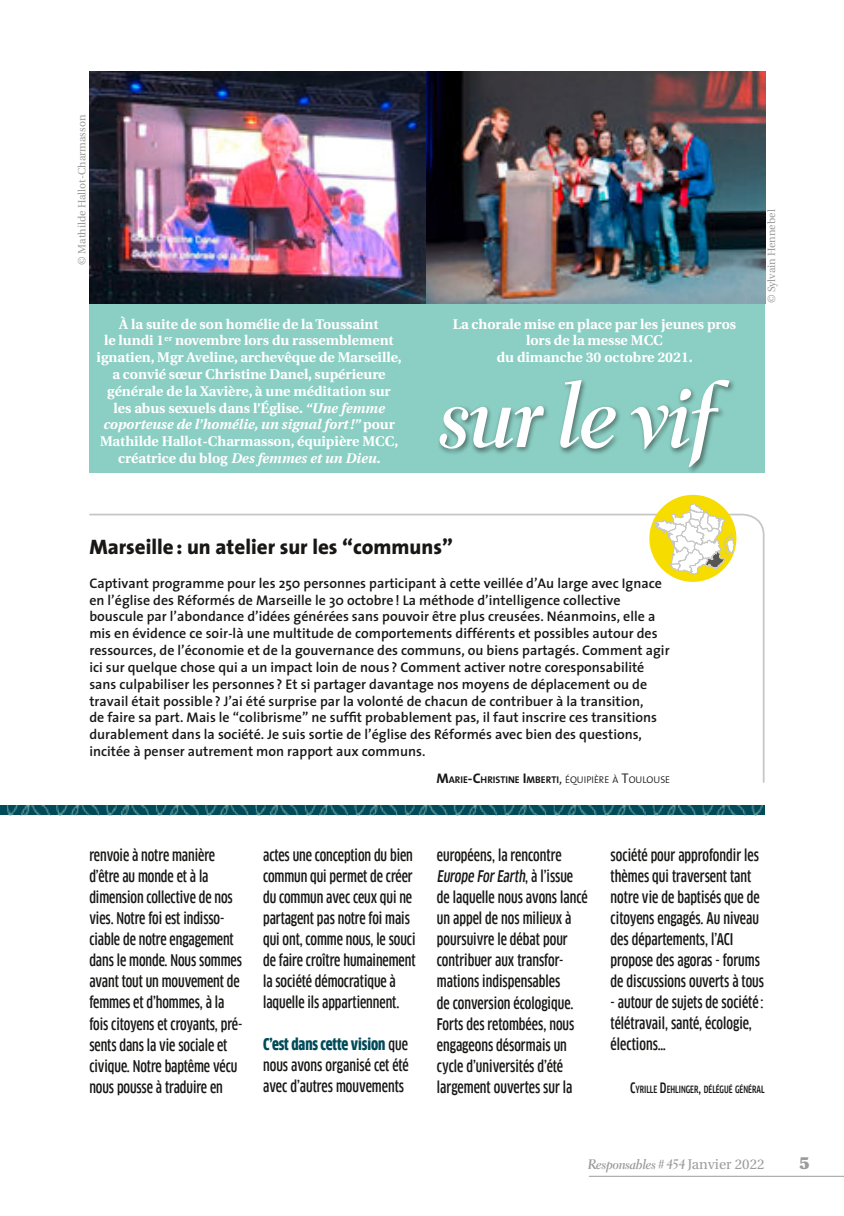
<style>
.page{position:relative;width:844px;height:1216px;background:#fff}
.page>*{position:absolute;margin:0;border:0;box-sizing:border-box;transform-origin:0 0}
.t1{font:93.27px "Electra LH Bold Cursive Display";letter-spacing:.01em;color:#fff}
.t2{font:800 21px "The Sans";color:#181716}
.t3{font:900 17.5px "Utopia";color:#9c9c9c}
.t4{font:500 15.75px/21px "Clan Cond";letter-spacing:-.005em;color:#181716}
.t5{font:600 14px/16.8px "The Sans";color:#181716}
.t6{font:700 14px/16.8px "Utopia";color:#fff;text-align:center}
.t7{font:14px "Electra LH Bold Cursive Display";color:#9c9c9c}
.t8{font:10.5px "Utopia";color:#9c9c9c}
.t9{font:700 9.8px "The Sans";color:#181716}
.t10{font:500 9.8px "Clan Cond";color:#181716}
.s1{font-style:italic}
.s2{font-size:14px}
.s3{font-family:"The Sans Semi Light Caps";font-weight:400;font-size:14px}
.s4{font-family:"The Sans Semi Light Caps";font-weight:400}
.s5{font-weight:900;color:#004b5a}
.s6{font-family:"Utopia"}
</style>
<div class="page">
<hr style="left:588px;top:1175px;width:255px;height:1px;background:#9c9c9c">
<svg style="left:89px;top:513px;width:676px;height:270px"></svg>
<img style="left:0;top:805px;width:764px;height:10px">
<div style="left:649px;top:495px;width:87px;height:87px;background:#f7dc00;border-radius:50%"></div>
<svg style="left:654px;top:503px;width:80px;height:71px"></svg>
<div style="left:89px;top:71px;width:675px;height:402px;background:#8bcfc4"></div>
<img style="left:89px;top:71px;width:676px;height:232px">
<div style="left:438px;top:379px;width:297px;height:95px;background:#181716;opacity:.5"></div>
<p class="t8" style="left:76px;top:264px;width:151px;rotate:-90deg">© Mathilde Hallot-Charmasson</p>
<p class="t6" style="left:97px;top:315px;width:307px">À la suite de son homélie de la Toussaint<br>le lundi 1<sup>er</sup> novembre lors du rassemblement ignatien, Mgr Aveline, archevêque de Marseille, a convié sœur Christine Danel, supérieure générale de la Xavière, à une méditation sur<br>les abus sexuels dans l’Église. <span class="s1">“Une femme coporteuse de l’homélie, un signal fort !”</span> pour Mathilde Hallot-Charmasson, équipière MCC, créatrice du blog <span class="s1">Des femmes et un Dieu.</span></p>
<p class="t6" style="left:453px;top:315px;width:285px">La chorale mise en place par les jeunes pros lors de la messe MCC<br>du dimanche 30 octobre 2021.</p>
<h1 class="t1" style="left:440px;top:379px;width:276px">sur le vif</h1>
<h2 class="t2" style="left:89px;top:537px;width:365px">Marseille : un atelier sur les “communs”</h2>
<p class="t5" style="left:89px;top:576px;width:581px">Captivant programme pour les 250 personnes participant à cette veillée d’Au large avec Ignace en l’église des Réformés de Marseille le 30 octobre ! La méthode d’intelligence collective bouscule par l’abondance d’idées générées sans pouvoir être plus creusées. Néanmoins, elle a mis en évidence ce soir-là une multitude de comportements différents et possibles autour des ressources, de l’économie et de la gouvernance des communs, ou biens partagés. Comment agir ici sur quelque chose qui a un impact loin de nous ? Comment activer notre coresponsabilité sans culpabiliser les personnes ? Et si partager davantage nos moyens de déplacement ou de travail était possible ? J’ai été surprise par la volonté de chacun de contribuer à la transition,<br>de faire sa part. Mais le “colibrisme” ne suffit probablement pas, il faut inscrire ces transitions durablement dans la société. Je suis sortie de l’église des Réformés avec bien des questions, incitée à penser autrement mon rapport aux communs.</p>
<p class="t9" style="left:436px;top:775px;width:235px"><span class="s2">M</span>ARIE<span class="s2">-C</span>HRISTINE <span class="s2">I</span>MBERTI<span class="s3">,</span> <span class="s4">ÉQUIPIÈRE À</span> <span class="s3">T</span><span class="s4">OULOUSE</span></p>
<p class="t8" style="left:765px;top:303px;width:95px;rotate:-90deg">© Sylvain Hennebel</p>
<p class="t4" style="left:89px;top:845px;width:154px">renvoie à notre manière d’être au monde et à la dimension collective de nos vies. Notre foi est indisso&shy;ciable de notre engagement dans le monde. Nous sommes avant tout un mouvement de femmes et d’hommes, à la fois citoyens et croyants, pré&shy;sents dans la vie sociale et civique. Notre baptême vécu nous pousse à traduire en</p>
<p class="t4" style="left:263px;top:845px;width:154px">actes une conception du bien commun qui permet de créer du commun avec ceux qui ne partagent pas notre foi mais qui ont, comme nous, le souci de faire croître humainement la société démocratique à laquelle ils appartiennent.</p>
<p class="t4" style="left:263px;top:1034px;width:147px;text-align:justify"><span class="s5">C’est dans cette vision</span> que nous avons organisé cet été avec d’autres mouvements</p>
<p class="t4" style="left:437px;top:845px;width:152px">européens, la rencontre<br>Europe For Earth, à l’issue de laquelle nous avons lancé un appel de nos milieux à poursuivre le débat pour contribuer aux transfor&shy;mations indispensables<br>de conversion écologique.<br>Forts des retombées, nous engageons désormais un cycle d’universités d’été largement ouvertes sur la</p>
<p class="t4" style="left:610px;top:845px;width:155px">société pour approfondir les thèmes qui traversent tant notre vie de baptisés que de citoyens engagés. Au niveau des départements, l’ACI propose des agoras - forums de discussions ouverts à tous</p>
<p class="t4" style="left:610px;top:992px;width:154px">- autour de sujets de société : télétravail, santé, écologie, élections…</p>
<p class="t10" style="left:629px;top:1083px;width:136px"><span class="s2">C</span>YRILLE <span class="s2">D</span>EHLINGER<span class="s2">,</span> DÉLÉGUÉ GÉNÉRAL</p>
<p class="t7" style="left:588px;top:1158px;width:178px">Responsables # 454 <span class="s6">Janvier 2022</span></p>
<p class="t3" style="left:798px;top:1152px;width:12px">5</p>
</div>
